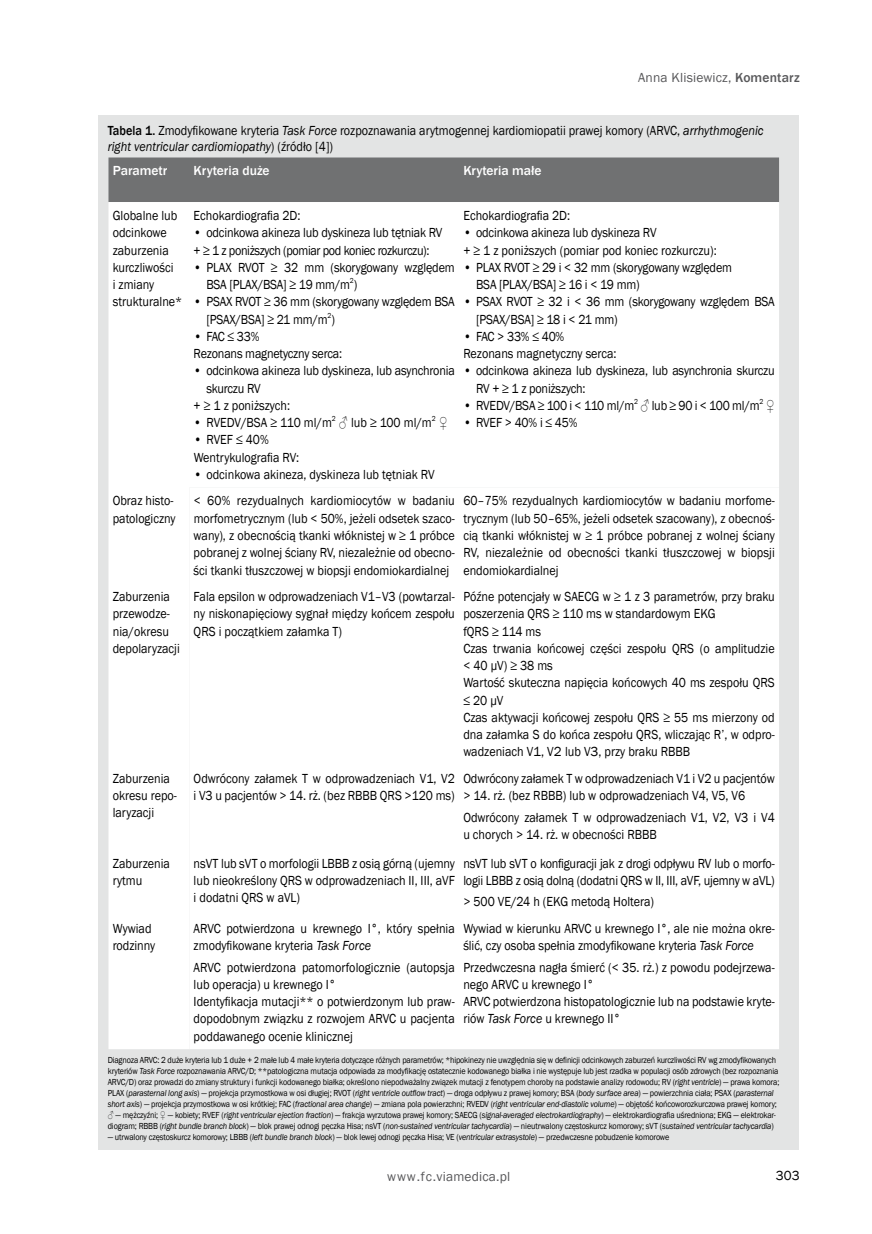
<style>
.page{position:relative;width:872px;height:1234px;background:#fff}
.page>*{position:absolute;margin:0;border:0;box-sizing:border-box;transform-origin:0 0}
.t1{font:13.5px/17.2px "Franklin Gothic";color:#000;scale:.9 1}
.t2{font:13.5px/17.2px "Franklin Gothic";letter-spacing:-.03em;color:#000;scale:.9 1}
.t3{font:13.5px "Franklin Gothic";letter-spacing:.015em;color:#58585a}
.t4{font:500 13.5px "Franklin Gothic";color:#fff}
.t5{font:13.5px "Franklin Gothic";color:#000}
.t6{font:9px/10.9px "Franklin Gothic";letter-spacing:-.015em;color:#000;scale:.9 1}
.t7{font:7.35px "Franklin Gothic";color:#000;scale:.9 1}
.s1{font-weight:500}
.s2{font-style:italic}
.s3{font-size:13.5px}
</style>
<div class="page">
<div style="left:98px;top:115px;width:700px;height:1034px;background:#e3e4e4"></div>
<div style="left:108px;top:157px;width:671px;height:45px;background:#707172"></div>
<div style="left:108px;top:202px;width:671px;height:846px;background:#fff"></div>
<div style="left:189px;top:487px;width:590px;height:561px;background:#fff"></div>
<p class="t3" style="left:638px;top:69px;width:163px">Anna Klisiewicz, <span class="s1">Komentarz</span></p>
<p class="t1" style="left:108px;top:122px;width:730px;line-height:16.5px"><span class="s1">Tabela 1.</span> Zmodyfikowane kryteria <span class="s2">Task Force</span> rozpoznawania arytmogennej kardiomiopatii prawej komory (ARVC, <span class="s2">arrhythmogenic right ventricular cardiomiopathy</span>) (źródło [4])</p>
<p class="t4" style="left:113px;top:162px;width:56px">Parametr</p>
<p class="t4" style="left:194px;top:162px;width:78px">Kryteria duże</p>
<p class="t4" style="left:463px;top:162px;width:80px">Kryteria małe</p>
<p class="t1" style="left:113px;top:207px;width:79px">Globalne lub odcinkowe zaburzenia kurczliwości<br>i zmiany strukturalne*</p>
<p class="t1" style="left:194px;top:207px;width:120px">Echokardiografia 2D:</p>
<p class="t1" style="left:463px;top:207px;width:120px">Echokardiografia 2D:</p>
<p class="t1" style="left:463px;top:224px;width:283px">• odcinkowa akineza lub dyskineza RV<br>+ ≥ 1 z poniższych (pomiar pod koniec rozkurczu):</p>
<p class="t1" style="left:476px;top:259px;width:286px;text-indent:-13px">• PLAX RVOT ≥ 29 i &lt; 32 mm (skorygowany względem<br>BSA [PLAX/BSA] ≥ 16 i &lt; 19 mm)</p>
<p class="t1" style="left:476px;top:293px;width:333px;text-indent:-13px">• PSAX RVOT ≥ 32 i &lt; 36 mm (skorygowany względem BSA [PSAX/BSA] ≥ 18 i &lt; 21 mm)</p>
<p class="t1" style="left:463px;top:328px;width:172px">• FAC &gt; 33% ≤ 40%<br>Rezonans magnetyczny serca:</p>
<p class="t1" style="left:476px;top:362px;width:333px;text-indent:-13px">• odcinkowa akineza lub dyskineza, lub asynchronia skurczu<br>RV + ≥ 1 z poniższych:</p>
<p class="t1" style="left:463px;top:397px;width:347px">• RVEDV/BSA ≥ 100 i &lt; 110 ml/m<sup>2</sup> ♂ lub ≥ 90 i &lt; 100 ml/m<sup>2</sup> ♀</p>
<p class="t1" style="left:463px;top:414px;width:128px">• RVEF &gt; 40% i ≤ 45%</p>
<p class="t2" style="left:194px;top:224px;width:278px">• odcinkowa akineza lub dyskineza lub tętniak RV + ≥ 1 z poniższych (pomiar pod koniec rozkurczu):</p>
<p class="t1" style="left:206px;top:259px;width:277px;text-indent:-13px">• PLAX RVOT ≥ 32 mm (skorygowany względem<br>BSA [PLAX/BSA] ≥ 19 mm/m<sup>2</sup>)</p>
<p class="t1" style="left:206px;top:293px;width:277px;text-indent:-13px">• PSAX RVOT ≥ 36 mm (skorygowany względem BSA [PSAX/BSA] ≥ 21 mm/m</p>
<p class="t7" style="left:327px;top:310px;width:10px">2<span class="s3">)</span></p>
<p class="t1" style="left:194px;top:328px;width:166px">• FAC ≤ 33%<br>Rezonans magnetyczny serca:</p>
<p class="t1" style="left:194px;top:362px;width:292px">• odcinkowa akineza lub dyskineza, lub asynchronia</p>
<p class="t1" style="left:206px;top:380px;width:62px">skurczu RV</p>
<p class="t1" style="left:194px;top:397px;width:109px">+ ≥ 1 z poniższych:</p>
<p class="t1" style="left:194px;top:414px;width:284px">• RVEDV/BSA ≥ 110 ml/m<sup>2</sup> ♂ lub ≥ 100 ml/m<sup>2</sup> ♀</p>
<p class="t1" style="left:194px;top:431px;width:119px">• RVEF ≤ 40%<br>Wentrykulografia RV:</p>
<p class="t1" style="left:194px;top:466px;width:269px">• odcinkowa akineza, dyskineza lub tętniak RV</p>
<p class="t1" style="left:113px;top:492px;width:71px">Obraz histo&shy;patologiczny</p>
<p class="t1" style="left:194px;top:492px;width:292px;text-align:justify">&lt; 60% rezydualnych kardiomiocytów w badaniu morfometrycznym (lub &lt; 50%, jeżeli odsetek szaco&shy;wany), z obecnością tkanki włóknistej w ≥ 1 próbce pobranej z wolnej ściany RV, niezależnie od obecno&shy;ści tkanki tłuszczowej w biopsji endomiokardialnej</p>
<p class="t1" style="left:463px;top:492px;width:347px;text-align:justify">60–75% rezydualnych kardiomiocytów w badaniu morfome&shy;trycznym (lub 50–65%, jeżeli odsetek szacowany), z obecnoś&shy;cią tkanki włóknistej w ≥ 1 próbce pobranej z wolnej ściany RV, niezależnie od obecności tkanki tłuszczowej w biopsji endomiokardialnej</p>
<p class="t1" style="left:113px;top:588px;width:76px">Zaburzenia przewodze&shy;nia/okresu depolaryzacji</p>
<p class="t1" style="left:194px;top:588px;width:292px;text-align:justify">Fala epsilon w odprowadzeniach V1–V3 (powtarzal&shy;ny niskonapięciowy sygnał między końcem zespołu QRS i początkiem załamka T)</p>
<p class="t1" style="left:463px;top:588px;width:347px">Późne potencjały w SAECG w ≥ 1 z 3 parametrów, przy braku poszerzenia QRS ≥ 110 ms w standardowym EKG<br>fQRS ≥ 114 ms<br>Czas trwania końcowej części zespołu QRS (o amplitudzie &lt; 40 μV) ≥ 38 ms<br>Wartość skuteczna napięcia końcowych 40 ms zespołu QRS ≤ 20 μV<br>Czas aktywacji końcowej zespołu QRS ≥ 55 ms mierzony od dna załamka S do końca zespołu QRS, wliczając R’, w odpro&shy;wadzeniach V1, V2 lub V3, przy braku RBBB</p>
<p class="t1" style="left:113px;top:769px;width:73px">Zaburzenia okresu repo&shy;laryzacji</p>
<p class="t1" style="left:194px;top:769px;width:292px">Odwrócony załamek T w odprowadzeniach V1, V2 i V3 u pacjentów &gt; 14. rż. (bez RBBB QRS &gt;120 ms)</p>
<p class="t1" style="left:463px;top:769px;width:347px">Odwrócony załamek T w odprowadzeniach V1 i V2 u pacjentów &gt; 14. rż. (bez RBBB) lub w odprowadzeniach V4, V5, V6</p>
<p class="t1" style="left:463px;top:808px;width:347px">Odwrócony załamek T w odprowadzeniach V1, V2, V3 i V4 u chorych &gt; 14. rż. w obecności RBBB</p>
<p class="t1" style="left:113px;top:854px;width:65px">Zaburzenia rytmu</p>
<p class="t1" style="left:194px;top:854px;width:292px;text-align:justify">nsVT lub sVT o morfologii LBBB z osią górną (ujemny lub nieokreślony QRS w odprowadzeniach II, III, aVF i dodatni QRS w aVL)</p>
<p class="t1" style="left:463px;top:854px;width:347px">nsVT lub sVT o konfiguracji jak z drogi odpływu RV lub o morfo&shy;logii LBBB z osią dolną (dodatni QRS w II, III, aVF, ujemny w aVL)</p>
<p class="t1" style="left:463px;top:893px;width:213px">&gt; 500 VE/24 h (EKG metodą Holtera)</p>
<p class="t1" style="left:113px;top:919px;width:49px">Wywiad rodzinny</p>
<p class="t1" style="left:194px;top:919px;width:292px">ARVC potwierdzona u krewnego I°, który spełnia zmodyfikowane kryteria <span class="s2">Task Force</span></p>
<p class="t1" style="left:194px;top:958px;width:292px">ARVC potwierdzona patomorfologicznie (autopsja lub operacja) u krewnego I°<br>Identyfikacja mutacji** o potwierdzonym lub praw&shy;dopodobnym związku z rozwojem ARVC u pacjenta poddawanego ocenie klinicznej</p>
<p class="t1" style="left:463px;top:919px;width:347px">Wywiad w kierunku ARVC u krewnego I°, ale nie można okre&shy;ślić, czy osoba spełnia zmodyfikowane kryteria <span class="s2">Task Force</span></p>
<p class="t1" style="left:463px;top:958px;width:347px">Przedwczesna nagła śmierć (&lt; 35. rż.) z powodu podejrzewa&shy;nego ARVC u krewnego I°<br>ARVC potwierdzona histopatologicznie lub na podstawie kryte&shy;riów <span class="s2">Task Force</span> u krewnego II°</p>
<p class="t6" style="left:108px;top:1054px;width:747px">Diagnoza ARVC: 2 duże kryteria lub 1 duże + 2 małe lub 4 małe kryteria dotyczące różnych parametrów; *hipokinezy nie uwzględnia się w definicji odcinkowych zaburzeń kurczliwości RV wg zmodyfikowanych kryteriów <span class="s2">Task Force</span> rozpoznawania ARVC/D; **patologiczna mutacja odpowiada za modyfikację ostatecznie kodowanego białka i nie występuje lub jest rzadka w populacji osób zdrowych (bez rozpoznania ARVC/D) oraz prowadzi do zmiany struktury i funkcji kodowanego białka; określono niepodważalny związek mutacji z fenotypem choroby na podstawie analizy rodowodu; RV (<span class="s2">right ventricle</span>) — prawa komora; PLAX (<span class="s2">parasternal long axis</span>) — projekcja przymostkowa w osi długiej; RVOT (<span class="s2">right ventricle outflow tract</span>) — droga odpływu z prawej komory; BSA (<span class="s2">body surface area</span>) — powierzchnia ciała; PSAX (<span class="s2">parasternal short axis</span>) — projekcja przymostkowa w osi krótkiej; FAC (<span class="s2">fractional area change</span>) — zmiana pola powierzchni; RVEDV (<span class="s2">right ventricular end-diastolic volume</span>) — objętość końcoworozkurczowa prawej komory; ♂ — mężczyźni; ♀ — kobiety; RVEF (<span class="s2">right ventricular ejection fraction</span>) — frakcja wyrzutowa prawej komory; SAECG (<span class="s2">signal-averaged electrokardiography</span>) — elektrokardiografia uśredniona; EKG — elektrokar&shy;diogram; RBBB (<span class="s2">right bundle branch block</span>) — blok prawej odnogi pęczka Hisa; nsVT (<span class="s2">non-sustained ventricular tachycardia</span>) — nieutrwalony częstoskurcz komorowy; sVT (<span class="s2">sustained ventricular tachycardia</span>)</p>
<p class="t6" style="left:108px;top:1131px;width:625px">— utrwalony częstoskurcz komorowy; LBBB (<span class="s2">left bundle branch block</span>) — blok lewej odnogi pęczka Hisa; VE (<span class="s2">ventricular extrasystole</span>) — przedwczesne pobudzenie komorowe</p>
<p class="t3" style="left:387px;top:1168px;width:124px">www.fc.viamedica.pl</p>
<p class="t5" style="left:776px;top:1166px;width:25px">303</p>
</div>
